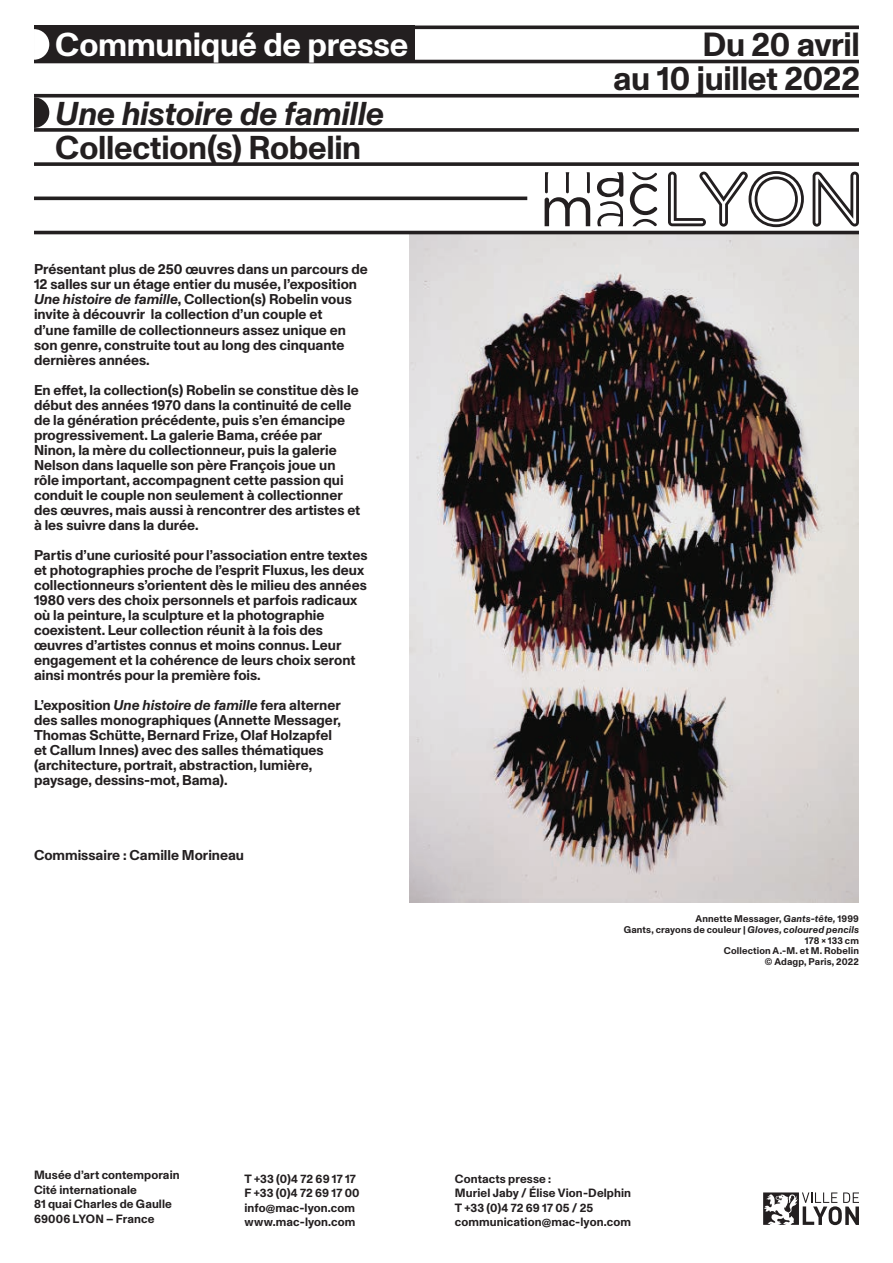
<style>
.page{position:relative;width:893px;height:1263px;background:#fff}
.page>*{position:absolute;margin:0;border:0;box-sizing:border-box;transform-origin:0 0}
.t1{font:700 33.45px/34.2px "Monument Grotesk";letter-spacing:-.01em;color:#231f20;text-align:right}
.t2{font:italic 700 33px "Monument Grotesk";letter-spacing:-.01em;color:#231f20}
.t3{font:700 33px "Monument Grotesk";letter-spacing:-.01em;color:#231f20}
.t4{font:700 33px "Monument Grotesk";letter-spacing:-.01em;color:#fff}
.t5{font:700 14.25px/15px "Monument Grotesk";color:#231f20}
.t6{font:700 12px/14.4px "Monument Grotesk";letter-spacing:.01em;color:#231f20}
.t7{font:700 9.75px/10.8px "Monument Grotesk";letter-spacing:.015em;color:#231f20;text-align:right}
.s1{font-style:italic}
</style>
<div class="page">
<div style="left:34px;top:26px;width:380px;height:37px;background:#231f20"></div>
<hr style="left:34px;top:26px;width:825px;height:3px;background:#231f20">
<hr style="left:34px;top:60px;width:825px;height:3px;background:#231f20">
<svg style="left:34px;top:94px;width:825px;height:4px;background:#3c3939"></svg>
<svg style="left:34px;top:128px;width:825px;height:4px;background:#383435"></svg>
<svg style="left:34px;top:162px;width:825px;height:4px;background:#383435"></svg>
<hr style="left:34px;top:197px;width:493px;height:3px;background:#231f20">
<svg style="left:34px;top:29px;width:15px;height:31px"></svg>
<svg style="left:34px;top:97px;width:15px;height:31px"></svg>
<svg style="left:545px;top:172px;width:45px;height:54px"></svg>
<svg style="left:597px;top:172px;width:26px;height:54px"></svg>
<svg style="left:630px;top:172px;width:27px;height:54px"></svg>
<svg style="left:668px;top:171px;width:136px;height:56px"></svg>
<svg style="left:813px;top:172px;width:46px;height:55px"></svg>
<svg style="left:763px;top:1192px;width:96px;height:33px"></svg>
<img style="left:410px;top:234px;width:449px;height:668px">
<hr style="left:34px;top:231px;width:825px;height:3px;background:#231f20">
<h2 class="t4" style="left:55px;top:21px;width:355px">Communiqué de presse</h2>
<h2 class="t2" style="left:55px;top:89px;width:330px">Une histoire de famille</h2>
<h2 class="t3" style="left:55px;top:123px;width:307px">Collection(s) Robelin</h2>
<p class="t5" style="left:34px;top:261px;width:335px">Présentant plus de 250 œuvres dans un parcours de 12 salles sur un étage entier du musée, l’exposition <span class="s1">Une histoire de famille</span>, Collection(s) Robelin vous invite à découvrir la collection d’un couple et<br>d’une famille de collectionneurs assez unique en son genre, construite tout au long des cinquante dernières années.</p>
<p class="t5" style="left:34px;top:381px;width:328px">En effet, la collection(s) Robelin se constitue dès le début des années 1970 dans la continuité de celle de la génération précédente, puis s’en émancipe progressivement. La galerie Bama, créée par Ninon, la mère du collectionneur, puis la galerie Nelson dans laquelle son père François joue un rôle important, accompagnent cette passion qui conduit le couple non seulement à collectionner des œuvres, mais aussi à rencontrer des artistes et à les suivre dans la durée.</p>
<p class="t5" style="left:34px;top:546px;width:335px">Partis d’une curiosité pour l’association entre textes et photographies proche de l’esprit Fluxus, les deux collectionneurs s’orientent dès le milieu des années 1980 vers des choix personnels et parfois radicaux où la peinture, la sculpture et la photographie coexistent. Leur collection réunit à la fois des œuvres d’artistes connus et moins connus. Leur engagement et la cohérence de leurs choix seront ainsi montrés pour la première fois.</p>
<p class="t5" style="left:34px;top:696px;width:309px">L’exposition <span class="s1">Une histoire de famille</span> fera alterner des salles monographiques (Annette Messager, Thomas Schütte, Bernard Frize, Olaf Holzapfel et Callum Innes) avec des salles thématiques (architecture, portrait, abstraction, lumière, paysage, dessins-mot, Bama).</p>
<p class="t5" style="left:34px;top:846px;width:212px">Commissaire : Camille Morineau</p>
<h1 class="t1" style="left:613px;top:26px;width:248px">Du 20 avril<br>au 10 juillet 2022</h1>
<p class="t7" style="left:624px;top:913px;width:237px">Annette Messager, <span class="s1">Gants-tête,</span> 1999<br>Gants, crayons de couleur | <span class="s1">Gloves, coloured pencils<br></span>178 × 133 cm<br>Collection A.-M. et M. Robelin<br>© Adagp, Paris, 2022</p>
<p class="t6" style="left:34px;top:1167px;width:147px">Musée d’art contemporain<br>Cité internationale<br>81 quai Charles de Gaulle<br>69006 LYON – France</p>
<p class="t6" style="left:244px;top:1171px;width:117px">T +33 (0)4 72 69 17 17<br>F +33 (0)4 72 69 17 00 info@mac-lyon.com www.mac-lyon.com</p>
<p class="t6" style="left:455px;top:1171px;width:178px">Contacts presse :<br>Muriel Jaby / Élise Vion-Delphin<br>T +33 (0)4 72 69 17 05 / 25 communication@mac-lyon.com</p>
</div>
